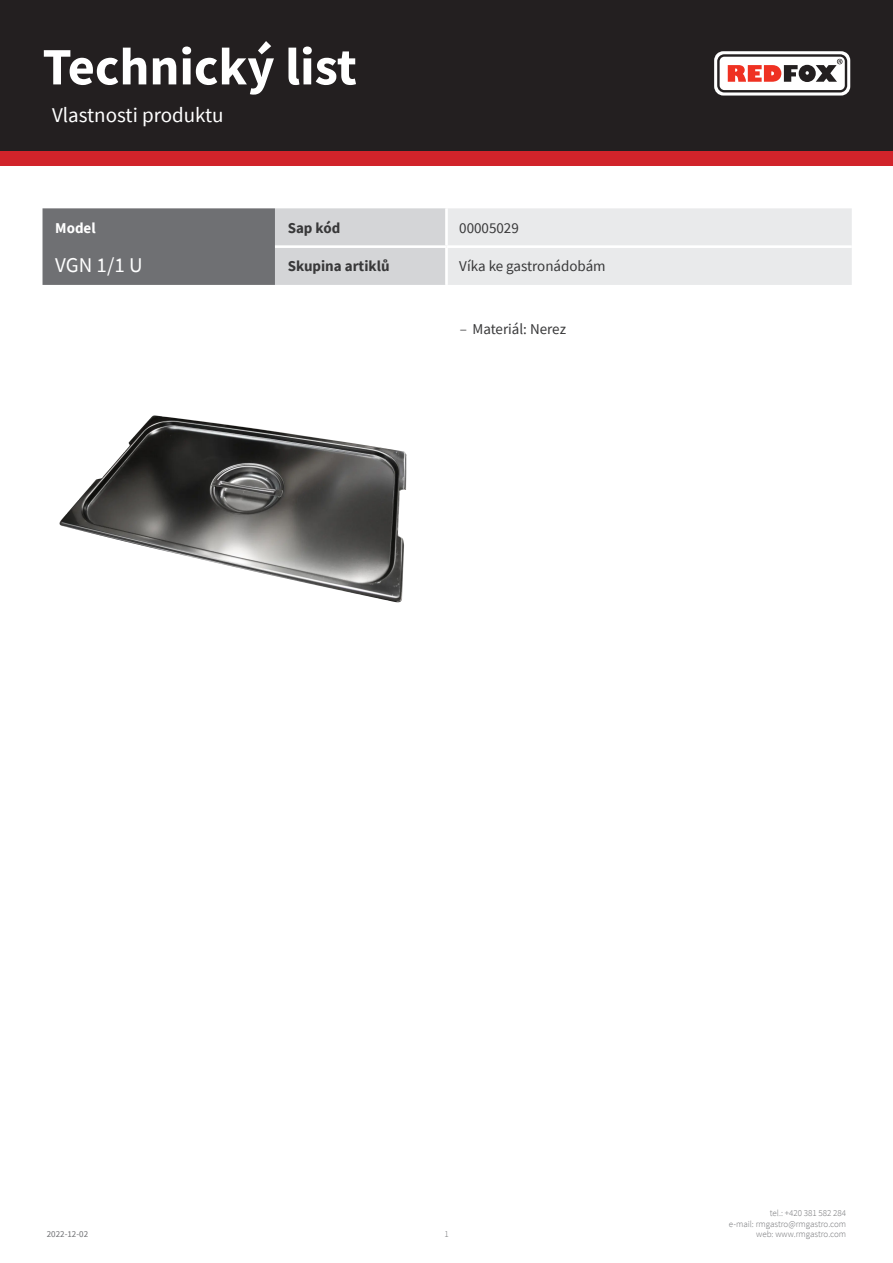
<style>
.page{position:relative;width:893px;height:1263px;background:#fff}
.page>*{position:absolute;margin:0;border:0;box-sizing:border-box;transform-origin:0 0}
.t1{font:700 52.5px "Source Sans Pro";color:#fff}
.kapitola{font:21px "Source Sans Pro";color:#fff}
.tabulka_-_headline{font:21px "Source Sans Pro";color:#fff}
.tabulka_-_text{font:15px "Source Sans Pro";color:#383839}
.tabulka_-_text-2{font:700 15px "Source Sans Pro";color:#383839}
.tabulka_-_text-3{font:700 15px "Source Sans Pro";color:#fff}
.t2{font:300 9px/10.8px "Source Sans Pro";color:#6f7073;text-align:right}
.t3{font:9px "Source Sans Pro";color:#6f7073}
.s1{font-weight:300}
</style>
<div class="page">
<div style="left:0;top:0;width:893px;height:166px;background:#d1232a"></div>
<div style="left:0;top:0;width:893px;height:151px;background:#231f20"></div>
<svg style="left:714px;top:51px;width:136px;height:45px"></svg>
<img style="left:59px;top:415px;width:348px;height:188px">
<svg style="left:43px;top:208px;width:809px;height:77px"></svg>
<hr style="left:445px;top:208px;width:3px;height:37px;background:#fff">
<hr style="left:275px;top:245px;width:171px;height:3px;background:#fff">
<hr style="left:446px;top:245px;width:406px;height:3px;background:#fff">
<hr style="left:445px;top:248px;width:3px;height:37px;background:#fff">
<h1 class="t1" style="left:43px;top:31px;width:316px">Technický list</h1>
<p class="kapitola" style="left:52px;top:101px;width:173px">Vlastnosti produktu</p>
<p class="tabulka_-_text-3" style="left:55px;top:218px;width:42px">Model</p>
<p class="tabulka_-_text-2" style="left:288px;top:218px;width:54px">Sap kód</p>
<p class="tabulka_-_text" style="left:459px;top:219px;width:61px">00005029</p>
<p class="tabulka_-_headline" style="left:55px;top:251px;width:89px">VGN 1/1 U</p>
<p class="tabulka_-_text-2" style="left:288px;top:256px;width:103px">Skupina artiklů</p>
<p class="tabulka_-_text" style="left:459px;top:257px;width:148px">Víka ke gastronádobám</p>
<p class="tabulka_-_text" style="left:460px;top:320px;width:108px"><span class="s1">–</span> Materiál: Nerez</p>
<p class="t3" style="left:47px;top:1229px;width:43px">2022-12-02</p>
<p class="t2" style="left:444px;top:1229px;width:6px">1</p>
<p class="t2" style="left:729px;top:1207px;width:119px">tel.: +420 381 582 284<br>e-mail: rmgastro@rmgastro.com web: www.rmgastro.com</p>
</div>
